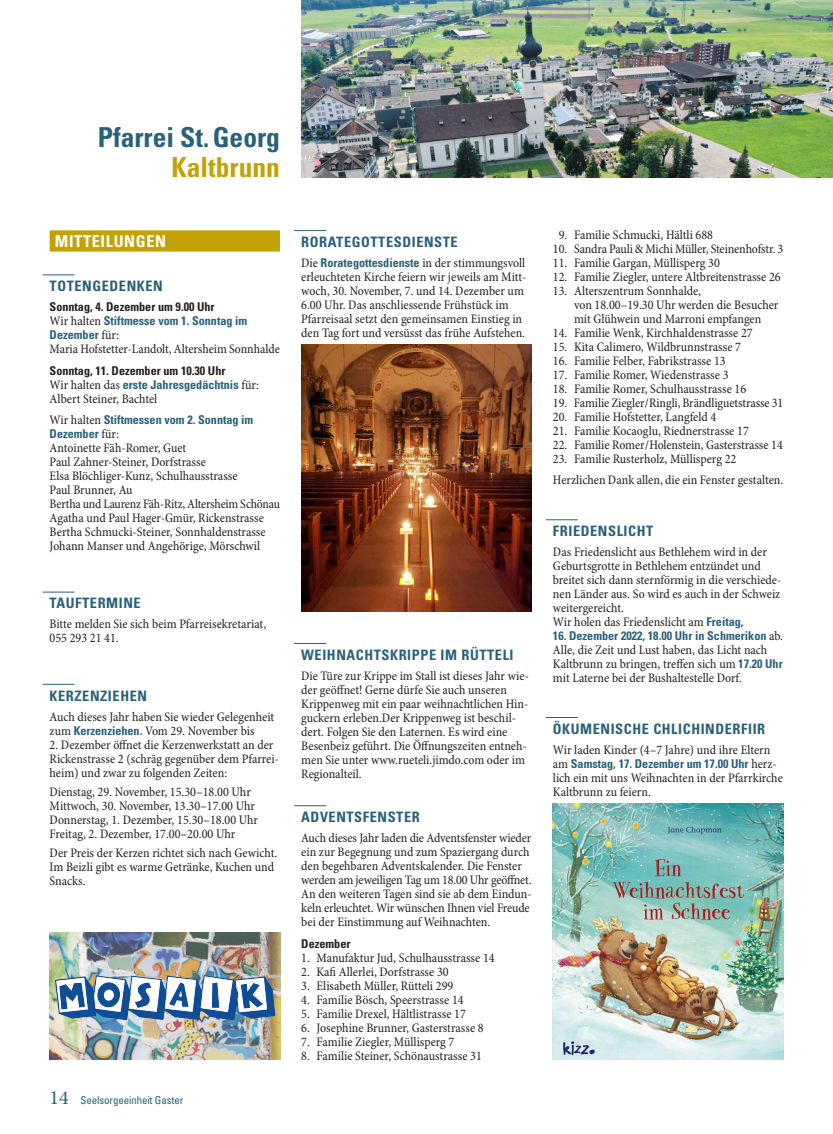
<style>
.page{position:relative;width:833px;height:1134px;background:#fff}
.page>*{position:absolute;margin:0;border:0;box-sizing:border-box;transform-origin:0 0}
.t1{font:700 condensed 27.5px "Univers LT Std";color:#296179}
.t2{font:700 condensed 27.5px "Univers LT Std";color:#c2a205}
.t3{font:700 condensed 16.25px "Univers LT Std";letter-spacing:.04em;color:#fff}
.t4{font:700 condensed 14.38px "Univers LT Std";letter-spacing:.04em;color:#296179}
.t5{font:condensed 13.12px/14px "Minion Pro";color:#231f20}
.t6{font:700 condensed 12.12px/14px "Univers LT Std";color:#296179}
.t7{font:700 condensed 12.12px/14px "Univers LT Std";color:#231f20}
.t8{font:condensed 10.88px "Univers LT Std";letter-spacing:-.01em;color:#296179}
.s1{color:#231f20}
.s2{font-family:"Minion Pro";font-weight:400;font-size:13.12px;color:#231f20}
.s3{font-family:"Minion Pro";font-weight:400;font-size:13.12px}
.s4{color:#296179}
.s5{font-family:"Univers LT Std";font-weight:700;font-size:12.12px;color:#296179}
.s6{font-family:"Minion Pro";font-stretch:normal;font-size:20px}
</style>
<div class="page">
<img style="left:301px;top:0;width:532px;height:177px">
<img style="left:50px;top:932px;width:230px;height:127px">
<img style="left:55px;top:975px;width:219px;height:45px">
<div style="left:50px;top:230px;width:230px;height:22px;background:#c2a205"></div>
<hr style="left:43px;top:275px;width:31px;height:1px;background:#296179">
<hr style="left:43px;top:592px;width:31px;height:1px;background:#296179">
<hr style="left:43px;top:684px;width:31px;height:1px;background:#296179">
<hr style="left:294px;top:230px;width:32px;height:1px;background:#296179">
<hr style="left:294px;top:643px;width:32px;height:1px;background:#296179">
<hr style="left:294px;top:805px;width:32px;height:1px;background:#296179">
<img style="left:301px;top:344px;width:230px;height:267px">
<hr style="left:546px;top:519px;width:32px;height:1px;background:#296179">
<hr style="left:546px;top:717px;width:32px;height:1px;background:#296179">
<img style="left:553px;top:803px;width:230px;height:256px">
<h1 class="t1" style="left:98px;top:121px;width:184px">Pfarrei St.Georg</h1>
<h1 class="t2" style="left:171px;top:151px;width:110px">Kaltbrunn</h1>
<p class="t3" style="left:55px;top:231px;width:112px">MITTEILUNGEN</p>
<p class="t4" style="left:50px;top:277px;width:115px">TOTENGEDENKEN</p>
<p class="t6" style="left:50px;top:300px;width:199px"><span class="s1">Sonntag, 4. Dezember um 9.00 Uhr<br></span><span class="s2">Wir halten</span> Stiftmesse vom 1. Sonntag im<br>Dezember <span class="s2">für:</span></p>
<p class="t5" style="left:50px;top:342px;width:232px">Maria Hofstetter-Landolt, Altersheim Sonnhalde</p>
<p class="t7" style="left:50px;top:363px;width:211px">Sonntag, 11. Dezember um 10.30 Uhr<br><span class="s3">Wir halten das</span> <span class="s4">erste Jahresgedächtnis</span> <span class="s3">für:</span></p>
<p class="t5" style="left:50px;top:392px;width:109px">Albert Steiner, Bachtel</p>
<p class="t6" style="left:50px;top:413px;width:205px"><span class="s2">Wir halten</span> Stiftmessen vom 2. Sonntag im<br>Dezember <span class="s2">für:</span></p>
<p class="t5" style="left:50px;top:441px;width:232px">Antoinette Fäh-Romer, Guet<br>Paul Zahner-Steiner, Dorfstrasse<br>Elsa Blöchliger-Kunz, Schulhausstrasse<br>Paul Brunner, Au<br>Bertha und Laurenz Fäh-Ritz, Altersheim Schönau Agatha und Paul Hager-Gmür, Rickenstrasse Bertha Schmucki-Steiner, Sonnhaldenstrasse Johann Manser und Angehörige, Mörschwil</p>
<p class="t4" style="left:50px;top:594px;width:93px">TAUFTERMINE</p>
<p class="t5" style="left:50px;top:618px;width:218px">Bitte melden Sie sich beim Pfarreisekretariat,<br>055 293 21 41.</p>
<p class="t4" style="left:50px;top:686px;width:99px">KERZENZIEHEN</p>
<p class="t5" style="left:50px;top:710px;width:226px">Auch dieses Jahr haben Sie wieder Gelegenheit zum <span class="s5">Kerzenziehen.</span> Vom 29. November bis</p>
<p class="t5" style="left:50px;top:738px;width:231px">2. Dezember öffnet die Kerzenwerkstatt an der<br>Rickenstrasse 2 (schräg gegenüber dem Pfarrei&shy;heim) und zwar zu folgenden Zeiten:</p>
<p class="t5" style="left:50px;top:785px;width:210px">Dienstag, 29. November, 15.30–18.00 Uhr Mittwoch, 30. November, 13.30–17.00 Uhr Donnerstag, 1. Dezember, 15.30–18.00 Uhr Freitag, 2. Dezember, 17.00–20.00 Uhr</p>
<p class="t5" style="left:50px;top:846px;width:229px">Der Preis der Kerzen richtet sich nach Gewicht.<br>Im Beizli gibt es warme Getränke, Kuchen und<br>Snacks.</p>
<p class="t8" style="left:50px;top:1094px;width:135px"><span class="s6">14</span> Seelsorgeeinheit Gaster</p>
<p class="t4" style="left:301px;top:233px;width:158px">RORATEGOTTESDIENSTE</p>
<p class="t5" style="left:301px;top:256px;width:227px">Die <span class="s5">Rorategottesdienste</span> in der stimmungsvoll erleuchteten Kirche feiern wir jeweils am Mitt&shy;woch, 30. November, 7. und 14. Dezember um 6.00 Uhr. Das anschliessende Frühstück im Pfarreisaal setzt den gemeinsamen Einstieg in den Tag fort und versüsst das frühe Aufstehen.</p>
<p class="t4" style="left:301px;top:646px;width:214px">WEIHNACHTSKRIPPE IM RÜTTELI</p>
<p class="t5" style="left:301px;top:669px;width:229px">Die Türe zur Krippe im Stall ist dieses Jahr wie&shy;der geöffnet! Gerne dürfe Sie auch unseren Krippenweg mit ein paar weihnachtlichen Hin&shy;guckern erleben.Der Krippenweg ist beschil&shy;dert. Folgen Sie den Laternen. Es wird eine Besenbeiz geführt. Die Öffnungszeiten entneh&shy;men Sie unter www.rueteli.jimdo.com oder im Regionalteil.</p>
<p class="t4" style="left:301px;top:808px;width:120px">ADVENTSFENSTER</p>
<p class="t5" style="left:301px;top:831px;width:232px">Auch dieses Jahr laden die Adventsfenster wieder ein zur Begegnung und zum Spaziergang durch den begehbaren Adventskalender. Die Fenster werden am jeweiligen Tag um 18.00 Uhr geöffnet.<br>An den weiteren Tagen sind sie ab dem Eindun&shy;keln erleuchtet. Wir wünschen Ihnen viel Freude bei der Einstimmung auf Weihnachten.</p>
<p class="t7" style="left:301px;top:936px;width:51px">Dezember</p>
<p class="t5" style="left:301px;top:951px;width:195px">1. Manufaktur Jud, Schulhausstrasse 14</p>
<p class="t5" style="left:301px;top:965px;width:149px">2. Kafi Allerlei, Dorfstrasse 30</p>
<p class="t5" style="left:301px;top:979px;width:154px">3. Elisabeth Müller, Rütteli 299</p>
<p class="t5" style="left:301px;top:993px;width:164px">4. Familie Bösch, Speerstrasse 14</p>
<p class="t5" style="left:301px;top:1007px;width:166px">5. Familie Drexel, Hältlistrasse 17</p>
<p class="t5" style="left:301px;top:1021px;width:184px">6. Josephine Brunner, Gasterstrasse 8</p>
<p class="t5" style="left:301px;top:1035px;width:155px">7. Familie Ziegler, Müllisperg 7</p>
<p class="t5" style="left:301px;top:1049px;width:182px">8. Familie Steiner, Schönaustrasse 31</p>
<p class="t5" style="left:559px;top:228px;width:156px">9. Familie Schmucki, Hältli 688</p>
<p class="t5" style="left:553px;top:242px;width:232px">10. Sandra Pauli &amp; Michi Müller, Steinenhofstr. 3</p>
<p class="t5" style="left:553px;top:256px;width:168px">11. Familie Gargan, Müllisperg 30</p>
<p class="t5" style="left:553px;top:270px;width:229px">12. Familie Ziegler, untere Altbreitenstrasse 26</p>
<p class="t5" style="left:574px;top:284px;width:206px;text-indent:-21px">13. Alterszentrum Sonnhalde,<br>von 18.00–19.30 Uhr werden die Besucher mit Glühwein und Marroni empfangen</p>
<p class="t5" style="left:553px;top:326px;width:201px">14. Familie Wenk, Kirchhaldenstrasse 27</p>
<p class="t5" style="left:553px;top:340px;width:190px">15. Kita Calimero, Wildbrunnstrasse 7</p>
<p class="t5" style="left:553px;top:354px;width:174px">16. Familie Felber, Fabrikstrasse 13</p>
<p class="t5" style="left:553px;top:368px;width:177px">17. Familie Romer, Wiedenstrasse 3</p>
<p class="t5" style="left:553px;top:382px;width:195px">18. Familie Romer, Schulhausstrasse 16</p>
<p class="t5" style="left:553px;top:396px;width:232px">19. Familie Ziegler/Ringli, Brändliguetstrasse 31</p>
<p class="t5" style="left:553px;top:410px;width:165px">20. Familie Hofstetter, Langfeld 4</p>
<p class="t5" style="left:553px;top:424px;width:197px">21. Familie Kocaoglu, Riednerstrasse 17</p>
<p class="t5" style="left:553px;top:438px;width:231px">22. Familie Romer/Holenstein, Gasterstrasse 14</p>
<p class="t5" style="left:553px;top:448px;width:232px;line-height:21.5px">23. Familie Rusterholz, Müllisperg 22<br>Herzlichen Dank allen, die ein Fenster gestalten.</p>
<p class="t4" style="left:553px;top:522px;width:102px">FRIEDENSLICHT</p>
<p class="t5" style="left:553px;top:545px;width:230px">Das Friedenslicht aus Bethlehem wird in der Geburtsgrotte in Bethlehem entzündet und breitet sich dann sternförmig in die verschiede&shy;nen Länder aus. So wird es auch in der Schweiz weitergereicht.<br>Wir holen das Friedenslicht am <span class="s5">Freitag,</span></p>
<p class="t6" style="left:553px;top:629px;width:232px">16. Dezember 2022, 18.00 Uhr in Schmerikon <span class="s2">ab.</span></p>
<p class="t5" style="left:553px;top:643px;width:231px">Alle, die Zeit und Lust haben, das Licht nach<br>Kaltbrunn zu bringen, treffen sich um <span class="s5">17.20 Uhr </span>mit Laterne bei der Bushaltestelle Dorf.</p>
<p class="t4" style="left:553px;top:720px;width:214px">ÖKUMENISCHE CHLICHINDERFIIR</p>
<p class="t5" style="left:553px;top:743px;width:219px">Wir laden Kinder (4–7 Jahre) und ihre Eltern</p>
<p class="t6" style="left:553px;top:756px;width:225px"><span class="s2">am</span> Samstag, 17. Dezember um 17.00 Uhr <span class="s2">herz-</span></p>
<p class="t5" style="left:553px;top:771px;width:231px">lich ein mit uns Weihnachten in der Pfarrkirche<br>Kaltbrunn zu feiern.</p>
</div>
